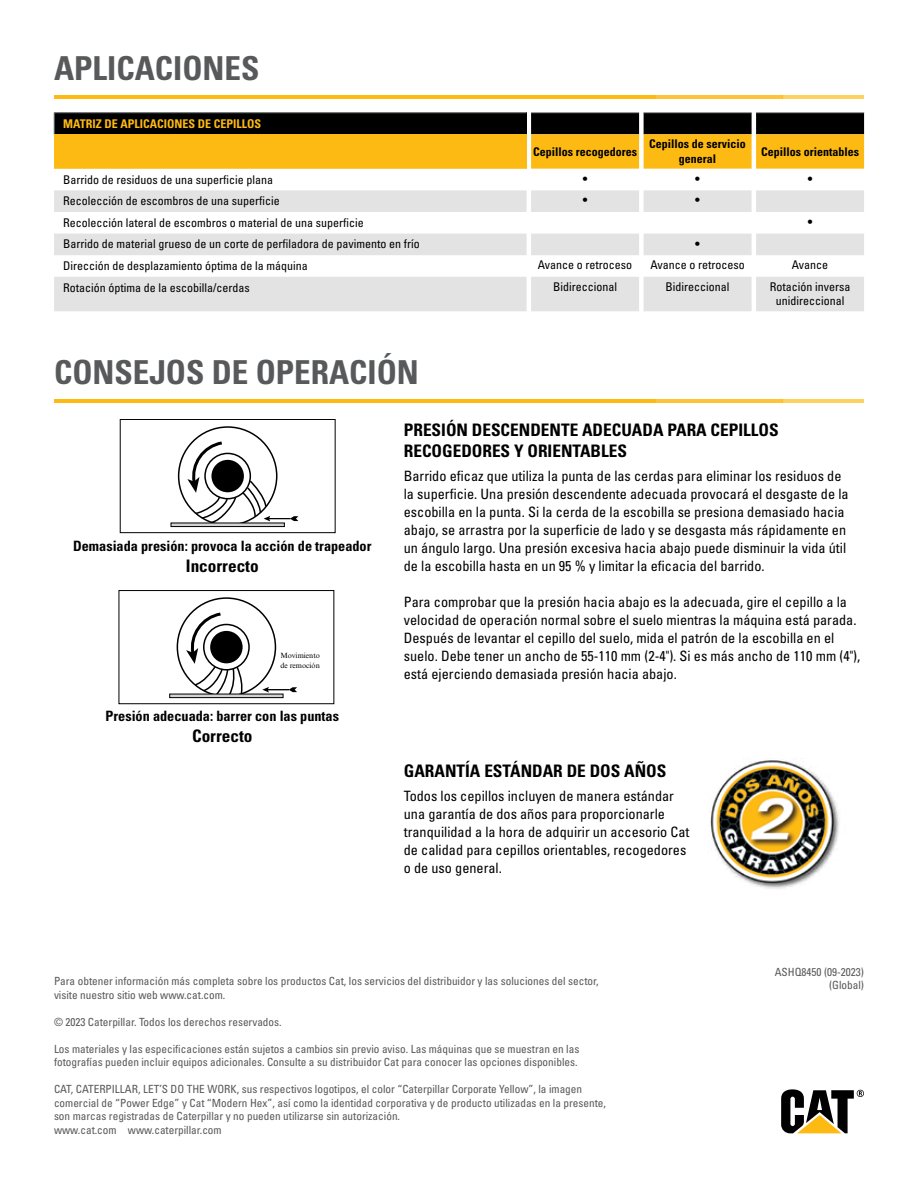
<style>
.page{position:relative;width:918px;height:1188px;background:#fff}
.page>*{position:absolute;margin:0;border:0;box-sizing:border-box;transform-origin:0 0}
.t1{font:33px "Univers LTCYR 67 Bold Cond";color:#58595b}
.t2{font:700 17.4px "Times New Roman MT Std";color:#000}
.t3{font:17.25px/20.7px "Univers LTCYR 67 Bold Cond";color:#000}
.t4{font:700 condensed 17.25px "Univers LT Std";color:#000}
.t5{font:condensed 14.25px/18px "Univers LT Std";color:#000}
.t6{font:700 condensed 14.25px "Univers LT Std";color:#000}
.t7{font:700 13.05px "Times New Roman MT Std";color:#000}
.t8{font:condensed 12px/14.4px "Univers LTCYR 57";color:#000;text-align:center}
.t9{font:12px/14.4px "Univers LTCYR 67 Bold Cond";color:#000;text-align:center}
.t10{font:12px "Univers LTCYR 67 Bold Cond";color:#fdba12}
.t11{font:condensed 11.25px/13.5px "Univers LTCYR 57";color:#58595b}
.t12{font:7.5px/9px "Times New Roman MT Std";color:#000}
</style>
<div class="page">
<svg style="left:781px;top:1089px;width:83px;height:44px"></svg>
<hr style="left:54px;top:95px;width:601px;height:4px;background:#fdba12">
<hr style="left:654px;top:95px;width:128px;height:4px;background:#fdc436">
<hr style="left:782px;top:95px;width:82px;height:4px;background:#fdd265">
<div style="left:54px;top:113px;width:473px;height:21px;background:#000"></div>
<div style="left:54px;top:134px;width:473px;height:35px;background:#fdba12"></div>
<svg style="left:531px;top:113px;width:333px;height:56px"></svg>
<svg style="left:54px;top:190px;width:810px;height:121px;fill:#e4e3e3"></svg>
<hr style="left:54px;top:112px;width:473px;height:1px;background:#939598">
<svg style="left:54px;top:113px;width:1px;height:21px"></svg>
<hr style="left:531px;top:112px;width:108px;height:1px;background:#939598">
<hr style="left:644px;top:112px;width:108px;height:1px;background:#939598">
<hr style="left:756px;top:112px;width:108px;height:1px;background:#939598">
<hr style="left:54px;top:399px;width:601px;height:4px;background:#fdba12">
<hr style="left:654px;top:399px;width:128px;height:4px;background:#fdc436">
<hr style="left:782px;top:399px;width:82px;height:4px;background:#fdd265">
<svg style="left:171px;top:523px;width:114px;height:4px"></svg>
<div style="left:120px;top:419px;width:216px;height:114px;border:1px solid #000"></div>
<svg style="left:187px;top:439px;width:111px;height:85px"></svg>
<div style="left:177px;top:597px;width:99px;height:100px;border:2px solid #000;border-radius:50%"></div>
<svg style="left:204px;top:625px;width:45px;height:45px"></svg>
<div style="left:203px;top:624px;width:47px;height:47px;border:2px solid #000;border-radius:50%"></div>
<svg style="left:186px;top:611px;width:57px;height:83px"></svg>
<div style="left:119px;top:590px;width:215px;height:114px;border:1px solid #000"></div>
<div style="left:169px;top:694px;width:114px;height:4px;border:1px solid #000"></div>
<svg style="left:262px;top:687px;width:35px;height:6px"></svg>
<img style="left:708px;top:760px;width:131px;height:129px">
<h1 class="t1" style="left:54px;top:48px;width:207px">APLICACIONES</h1>
<p class="t10" style="left:63px;top:116px;width:199px">MATRIZ DE APLICACIONES DE CEPILLOS</p>
<p class="t9" style="left:533px;top:144px;width:105px">Cepillos recogedores</p>
<p class="t9" style="left:649px;top:137px;width:98px">Cepillos de servicio general</p>
<p class="t9" style="left:761px;top:144px;width:100px">Cepillos orientables</p>
<p class="t8" style="left:63px;top:172px;width:211px">Barrido de residuos de una superficie plana</p>
<p class="t8" style="left:583px;top:171px;width:5px">•</p>
<p class="t8" style="left:696px;top:171px;width:5px">•</p>
<p class="t8" style="left:808px;top:171px;width:5px">•</p>
<p class="t8" style="left:63px;top:193px;width:218px">Recolección de escombros de una superficie</p>
<p class="t8" style="left:583px;top:193px;width:5px">•</p>
<p class="t8" style="left:696px;top:193px;width:5px">•</p>
<p class="t8" style="left:63px;top:215px;width:302px">Recolección lateral de escombros o material de una superficie</p>
<p class="t8" style="left:808px;top:214px;width:5px">•</p>
<p class="t8" style="left:63px;top:237px;width:358px">Barrido de material grueso de un corte de perfiladora de pavimento en frío</p>
<p class="t8" style="left:696px;top:236px;width:5px">•</p>
<p class="t8" style="left:63px;top:258px;width:246px">Dirección de desplazamiento óptima de la máquina</p>
<p class="t8" style="left:538px;top:257px;width:96px">Avance o retroceso</p>
<p class="t8" style="left:650px;top:257px;width:96px">Avance o retroceso</p>
<p class="t8" style="left:792px;top:257px;width:38px">Avance</p>
<p class="t8" style="left:63px;top:280px;width:188px">Rotación óptima de la escobilla/cerdas</p>
<p class="t8" style="left:553px;top:279px;width:65px">Bidireccional</p>
<p class="t8" style="left:666px;top:279px;width:65px">Bidireccional</p>
<p class="t8" style="left:770px;top:279px;width:82px">Rotación inversa unidireccional</p>
<h1 class="t1" style="left:54px;top:352px;width:366px">CONSEJOS DE OPERACIÓN</h1>
<p class="t6" style="left:73px;top:537px;width:300px">Demasiada presión: provoca la acción de trapeador</p>
<p class="t4" style="left:186px;top:556px;width:74px">Incorrecto</p>
<p class="t7" style="left:120px;top:542px;width:216px">Too Much Pressure – causes mop action</p>
<p class="t2" style="left:195px;top:558px;width:67px">Incorrect</p>
<p class="t12" style="left:280px;top:651px;width:41px">Movimiento de remoción</p>
<p class="t6" style="left:106px;top:707px;width:235px">Presión adecuada: barrer con las puntas</p>
<p class="t4" style="left:192px;top:725px;width:62px">Correcto</p>
<p class="t7" style="left:117px;top:713px;width:221px">Proper Pressure – sweeping with the tips</p>
<p class="t2" style="left:200px;top:730px;width:55px">Correct</p>
<p class="t3" style="left:404px;top:419px;width:376px">PRESIÓN DESCENDENTE ADECUADA PARA CEPILLOS<br>RECOGEDORES Y ORIENTABLES</p>
<p class="t5" style="left:404px;top:466px;width:446px">Barrido eficaz que utiliza la punta de las cerdas para eliminar los residuos de la superficie. Una presión descendente adecuada provocará el desgaste de la escobilla en la punta. Si la cerda de la escobilla se presiona demasiado hacia abajo, se arrastra por la superficie de lado y se desgasta más rápidamente en un ángulo largo. Una presión excesiva hacia abajo puede disminuir la vida útil de la escobilla hasta en un 95 % y limitar la eficacia del barrido.</p>
<p class="t5" style="left:404px;top:592px;width:458px">Para comprobar que la presión hacia abajo es la adecuada, gire el cepillo a la velocidad de operación normal sobre el suelo mientras la máquina está parada.<br>Después de levantar el cepillo del suelo, mida el patrón de la escobilla en el suelo. Debe tener un ancho de 55-110 mm (2-4"). Si es más ancho de 110 mm (4"), está ejerciendo demasiada presión hacia abajo.</p>
<p class="t3" style="left:404px;top:760px;width:264px">GARANTÍA ESTÁNDAR DE DOS AÑOS</p>
<p class="t5" style="left:404px;top:787px;width:287px">Todos los cepillos incluyen de manera estándar una garantía de dos años para proporcionarle tranquilidad a la hora de adquirir un accesorio Cat de calidad para cepillos orientables, recogedores o de uso general.</p>
<p class="t11" style="left:54px;top:974px;width:546px">Para obtener información más completa sobre los productos Cat, los servicios del distribuidor y las soluciones del sector, visite nuestro sitio web www.cat.com.</p>
<p class="t11" style="left:54px;top:1015px;width:229px">© 2023 Caterpillar. Todos los derechos reservados.</p>
<p class="t11" style="left:54px;top:1042px;width:527px">Los materiales y las especificaciones están sujetos a cambios sin previo aviso. Las máquinas que se muestran en las fotografías pueden incluir equipos adicionales. Consulte a su distribuidor Cat para conocer las opciones disponibles.</p>
<p class="t11" style="left:54px;top:1082px;width:553px">CAT, CATERPILLAR, LET’S DO THE WORK, sus respectivos logotipos, el color “Caterpillar Corporate Yellow”, la imagen comercial de “Power Edge” y Cat “Modern Hex”, así como la identidad corporativa y de producto utilizadas en la presente, son marcas registradas de Caterpillar y no pueden utilizarse sin autorización.<br>www.cat.com www.caterpillar.com</p>
<p class="t11" style="left:775px;top:965px;width:91px;text-align:right">ASHQ8450 (09-2023) (Global)</p>
</div>
